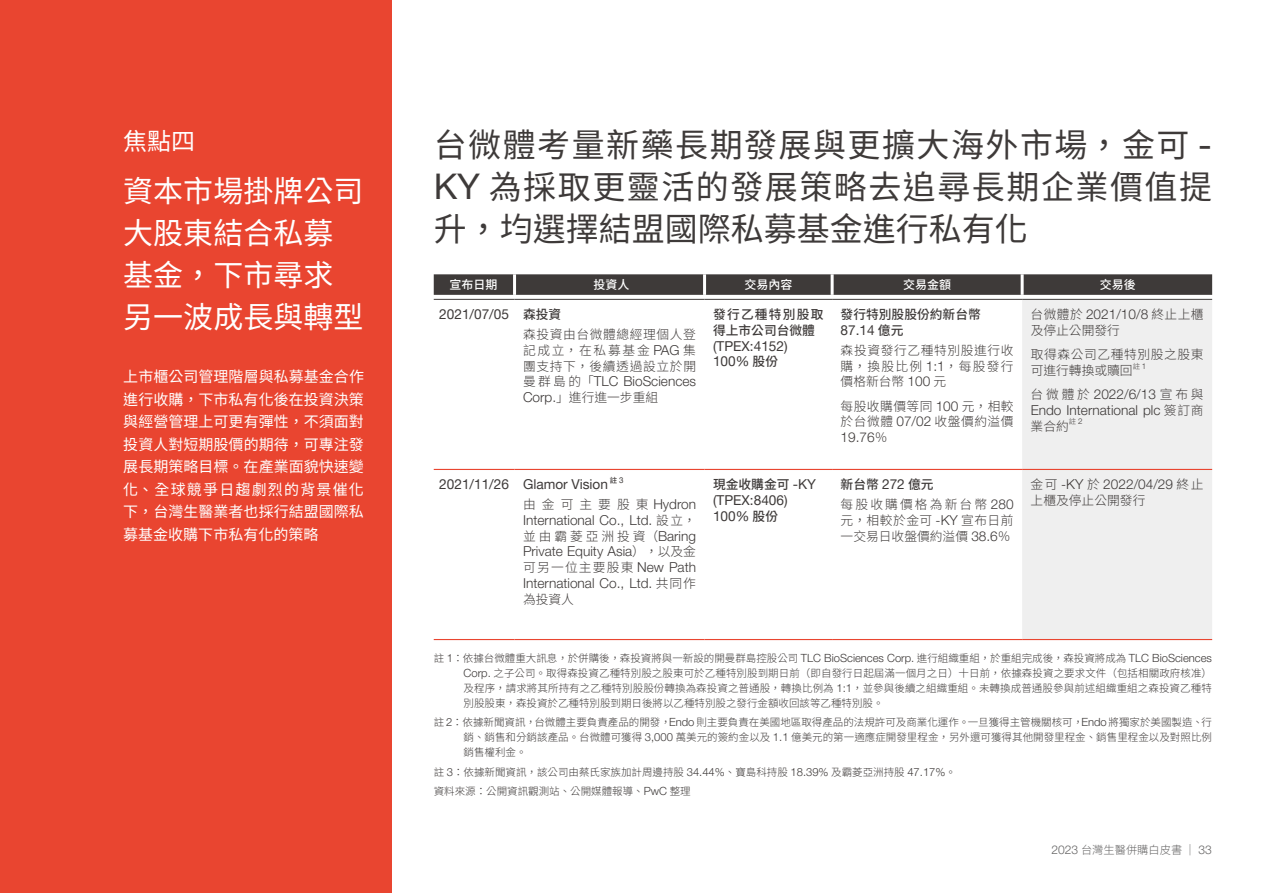
<style>
.page{position:relative;width:1263px;height:893px;background:#fff}
.page>*{position:absolute;margin:0;border:0;box-sizing:border-box;transform-origin:0 0}
.t1{font:33px/42px "Noto Sans CJ Ktc";letter-spacing:.045em;color:#3e3a39;text-align:justify}
.t2{font:30px/42px "Noto Sans CJ Ktc";color:#fff}
.t3{font:24px "Noto Sans CJ Ktc";color:#fff}
.t4{font:15px/22.5px "Noto Sans CJ Ktc";letter-spacing:.005em;color:#fff;text-align:justify}
.t5{font:300 13.65px/15.8px "Helvetica Neue LT Pro";color:#3e3a39}
.t6{font:13.65px/15.8px "Helvetica Neue LT Pro";color:#3e3a39}
.t7{font:300 12.75px/15.8px "Noto Sans CJ Ktc";letter-spacing:.045em;color:#3e3a39;text-align:justify}
.t8{font:300 12.75px/15.8px "Noto Sans CJ Ktc";color:#3e3a39}
.t9{font:300 12.75px/20px "Noto Sans CJ Ktc";letter-spacing:.165em;color:#3e3a39}
.t10{font:500 12.75px "Noto Sans CJ Ktc";color:#3e3a39}
.t11{font:500 12.75px/15.8px "Noto Sans CJ Ktc";letter-spacing:.05em;color:#3e3a39}
.t12{font:300 12.75px "Noto Sans CJ Ktc";letter-spacing:.23em;color:#3e3a39}
.t13{font:300 12.75px "Noto Sans CJ Ktc";letter-spacing:.095em;color:#3e3a39}
.t14{font:300 12.75px "Noto Sans CJ Ktc";letter-spacing:.475em;color:#3e3a39}
.t15{font:500 12px "Noto Sans CJ Ktc";color:#fff}
.t16{font:300 11.25px "Noto Sans CJ Ktc";color:#656464}
.t17{font:300 10.5px/15px "Noto Sans CJ Ktc";color:#3e3a39;text-align:justify}
.t18{font:300 7.5px "Noto Sans CJ Ktc";color:#3e3a39}
.t19{font:500 7.5px "Noto Sans CJ Ktc";color:#3e3a39}
.s1{font-family:"Helvetica Neue LT Pro";font-size:35.25px}
.s2{font-family:"Noto Sans CJ Ktc";font-weight:500;font-size:12.75px}
.s3{font-family:"Helvetica Neue LT Pro";font-size:13.65px}
.s4{font-family:"Noto Sans CJ Ktc";font-size:12.75px}
.s5{font-family:"Helvetica Neue LT Pro";font-size:7.95px}
.s6{font-family:"Helvetica Neue LT Pro";font-weight:400;font-size:7.95px}
.s7{font-family:"Helvetica Neue LT Pro";font-weight:400;font-size:13.65px}
.s8{font-weight:500}
.s9{font-family:"Helvetica Neue LT Pro";font-size:11.25px}
.s10{font-family:"Helvetica Neue LT Pro";font-size:12px}
</style>
<div class="page">
<div style="left:0;top:0;width:391px;height:893px;background:#e94530"></div>
<svg style="left:434px;top:274px;width:778px;height:21px;background:#423e3d"></svg>
<div style="left:1022px;top:300px;width:190px;height:339px;background:#efefef"></div>
<hr style="left:513px;top:274px;width:3px;height:21px;background:#fff">
<hr style="left:703px;top:274px;width:3px;height:21px;background:#fff">
<hr style="left:831px;top:274px;width:3px;height:21px;background:#fff">
<hr style="left:1021px;top:274px;width:3px;height:21px;background:#fff">
<hr style="left:434px;top:299px;width:80px;height:1px;background:#3e3a39">
<hr style="left:514px;top:299px;width:190px;height:1px;background:#3e3a39">
<hr style="left:704px;top:299px;width:128px;height:1px;background:#3e3a39">
<hr style="left:832px;top:299px;width:190px;height:1px;background:#3e3a39">
<hr style="left:1022px;top:299px;width:190px;height:1px;background:#3e3a39">
<hr style="left:434px;top:469px;width:80px;height:1px;background:#e94530">
<hr style="left:514px;top:469px;width:190px;height:1px;background:#e94530">
<hr style="left:704px;top:469px;width:128px;height:1px;background:#e94530">
<hr style="left:832px;top:469px;width:190px;height:1px;background:#e94530">
<hr style="left:1022px;top:469px;width:190px;height:1px;background:#e94530">
<hr style="left:434px;top:639px;width:80px;height:1px;background:#e94530">
<hr style="left:514px;top:639px;width:190px;height:1px;background:#e94530">
<hr style="left:704px;top:639px;width:128px;height:1px;background:#e94530">
<hr style="left:832px;top:639px;width:190px;height:1px;background:#e94530">
<hr style="left:1022px;top:639px;width:190px;height:1px;background:#e94530">
<h3 class="t3" style="left:123px;top:128px;width:73px">焦點四</h3>
<h2 class="t2" style="left:123px;top:171px;width:241px">資本市場掛牌公司大股東結合私募基金，下市尋求另一波成長與轉型</h2>
<h3 class="t4" style="left:123px;top:366px;width:242px">上市櫃公司管理階層與私募基金合作進行收購，下市私有化後在投資決策與經營管理上可更有彈性，不須面對投資人對短期股價的期待，可專注發展長期策略目標。在產業面貌快速變化、全球競爭日趨劇烈的背景催化下，台灣生醫業者也採行結盟國際私募基金收購下市私有化的策略</h3>
<h1 class="t1" style="left:434px;top:124px;width:780px">台微體考量新藥長期發展與更擴大海外市場，金可 <span class="s1">- KY</span> 為採取更靈活的發展策略去追尋長期企業價值提升，均選擇結盟國際私募基金進行私有化</h1>
<p class="t15" style="left:449px;top:278px;width:49px">宣布日期</p>
<p class="t15" style="left:593px;top:278px;width:37px">投資人</p>
<p class="t15" style="left:744px;top:278px;width:49px">交易內容</p>
<p class="t15" style="left:903px;top:278px;width:49px">交易金額</p>
<p class="t15" style="left:1100px;top:278px;width:37px">交易後</p>
<h3 class="t6" style="left:439px;top:306px;width:124px">2021/07/05 <span class="s2">森投資</span></h3>
<p class="t7" style="left:523px;top:327px;width:175px">森投資由台微體總經理個人登記成立，在私募基金 <span class="s3">PAG</span> 集團支持下，後續透過設立於開</p>
<h3 class="t5" style="left:523px;top:373px;width:174px"><span class="s4">曼群島的「</span>TLC BioSciences</h3>
<p class="t8" style="left:523px;top:390px;width:137px"><span class="s3">Corp.</span>」進行進一步重組</p>
<p class="t10" style="left:841px;top:307px;width:142px">發行特別股股份約新台幣</p>
<h3 class="t6" style="left:841px;top:322px;width:64px">87.14 <span class="s2">億元</span></h3>
<p class="t7" style="left:841px;top:343px;width:174px">森投資發行乙種特別股進行收購，換股比例 <span class="s3">1:1</span>，每股發行價格新台幣 <span class="s3">100</span> 元</p>
<p class="t7" style="left:841px;top:398px;width:174px">每股收購價等同 <span class="s3">100</span> 元，相較於台微體 <span class="s3">07/02</span> 收盤價約溢價</p>
<h3 class="t5" style="left:841px;top:429px;width:48px">19.76<span class="s4">％</span></h3>
<p class="t11" style="left:713px;top:307px;width:112px">發行乙種特別股取得上市公司台微體</p>
<h3 class="t6" style="left:713px;top:337px;width:76px">(TPEX:4152)<br>100% <span class="s2">股份</span></h3>
<h3 class="t5" style="left:1031px;top:306px;width:174px"><span class="s4">台微體於</span> 2021/10/8 <span class="s4">終止上櫃</span></h3>
<p class="t7" style="left:1031px;top:318px;width:174px;line-height:24.3px">及停止公開發行<br>取得森公司乙種特別股之股東</p>
<p class="t8" style="left:1031px;top:363px;width:103px">可進行轉換或贖回</p>
<p class="t18" style="left:1133px;top:362px;width:15px">註 <span class="s5">1</span></p>
<h3 class="t5" style="left:1031px;top:386px;width:174px"><span class="s4">台微體於</span> 2022/6/13 <span class="s4">宣布與<br></span>Endo International plc <span class="s4">簽訂商</span></h3>
<p class="t7" style="left:1031px;top:418px;width:40px">業合約</p>
<p class="t18" style="left:1069px;top:417px;width:15px">註 <span class="s5">2</span></p>
<h3 class="t6" style="left:439px;top:476px;width:170px">2021/11/26 Glamor Vision</h3>
<p class="t19" style="left:610px;top:476px;width:15px">註 <span class="s6">3</span></p>
<p class="t14" style="left:523px;top:497px;width:174px">由金可主要股東<span class="s3">Hydron</span></p>
<h3 class="t5" style="left:523px;top:512px;width:174px">International Co., Ltd. <span class="s4">設立，</span></h3>
<p class="t12" style="left:523px;top:529px;width:174px">並由霸菱亞洲投資（<span class="s3">Baring</span></p>
<h3 class="t5" style="left:523px;top:543px;width:174px">Private Equity Asia<span class="s4">），以及金</span></h3>
<p class="t13" style="left:523px;top:560px;width:174px">可另一位主要股東 <span class="s3">New Path</span></p>
<h3 class="t5" style="left:523px;top:575px;width:174px">International Co., Ltd. <span class="s4">共同作</span></h3>
<p class="t7" style="left:523px;top:591px;width:52px">為投資人</p>
<p class="t10" style="left:713px;top:477px;width:104px">現金收購金可 <span class="s7">-KY</span></p>
<h3 class="t6" style="left:713px;top:492px;width:76px">(TPEX:8406)<br>100% <span class="s2">股份</span></h3>
<p class="t9" style="left:841px;top:475px;width:174px"><span class="s8">新台幣</span> <span class="s7">272</span> <span class="s8">億元<br></span>每股收購價格為新台幣 <span class="s3">280</span></p>
<p class="t8" style="left:841px;top:513px;width:174px">元，相較於金可 <span class="s3">-KY</span> 宣布日前一交易日收盤價約溢價 <span class="s3">38.6</span>％</p>
<h3 class="t5" style="left:1031px;top:476px;width:174px"><span class="s4">金可</span> -KY <span class="s4">於</span> 2022/04/29 <span class="s4">終止</span></h3>
<p class="t8" style="left:1031px;top:493px;width:116px">上櫃及停止公開發行</p>
<p class="t17" style="left:463px;top:651px;width:750px;text-indent:-30px">註 <span class="s9">1</span>：依據台微體重大訊息，於併購後，森投資將與一新設的開曼群島控股公司 <span class="s9">TLC BioSciences Corp.</span> 進行組織重組，於重組完成後，森投資將成為 <span class="s9">TLC BioSciences Corp.</span> 之子公司。取得森投資乙種特別股之股東可於乙種特別股到期日前（即自發行日起屆滿一個月之日）十日前，依據森投資之要求文件（包括相關政府核准）及程序，請求將其所持有之乙種特別股股份轉換為森投資之普通股，轉換比例為 <span class="s9">1:1</span>，並參與後續之組織重組。未轉換成普通股參與前述組織重組之森投資乙種特別股股東，森投資於乙種特別股到期日後將以乙種特別股之發行金額收回該等乙種特別股。</p>
<p class="t17" style="left:463px;top:715px;width:750px;text-indent:-30px">註 <span class="s9">2</span>：依據新聞資訊，台微體主要負責產品的開發，<span class="s9">Endo</span> 則主要負責在美國地區取得產品的法規許可及商業化運作。一旦獲得主管機關核可，<span class="s9">Endo</span> 將獨家於美國製造、行銷、銷售和分銷該產品。台微體可獲得 <span class="s9">3,000</span> 萬美元的簽約金以及 <span class="s9">1.1</span> 億美元的第一適應症開發里程金，另外還可獲得其他開發里程金、銷售里程金以及對照比例銷售權利金。</p>
<p class="t17" style="left:434px;top:762px;width:524px;line-height:19.2px">註 <span class="s9">3</span>：依據新聞資訊，該公司由蔡氏家族加計周邊持股 <span class="s9">34.44%</span>、寶島科持股 <span class="s9">18.39%</span> 及霸菱亞洲持股 <span class="s9">47.17%</span>。資料來源：公開資訊觀測站、公開媒體報導、<span class="s9">PwC</span> 整理</p>
<p class="t16" style="left:1051px;top:843px;width:162px"><span class="s10">2023</span> 台灣生醫併購白皮書｜ <span class="s10">33</span></p>
</div>
